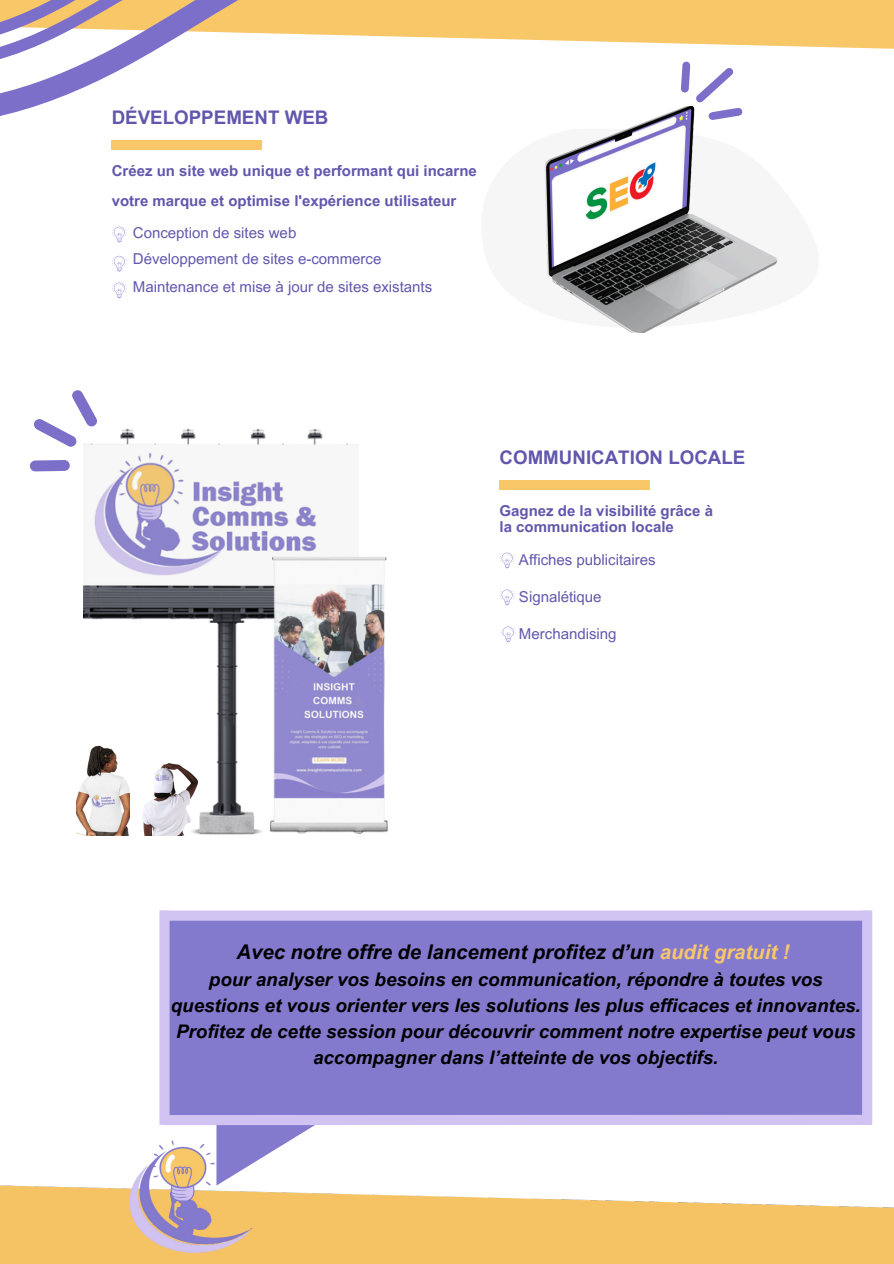
<style>
.page{position:relative;width:894px;height:1264px;background:#fff}
.page>*{position:absolute;margin:0;border:0;box-sizing:border-box;transform-origin:0 0}
.t1{font:italic 700 20.25px "Arial MT Pro";color:#000}
.t2{font:italic 700 18.75px/25.8px "Arial MT Pro";color:#000;text-align:center}
.t3{font:700 18.75px "Arial MT Pro";color:#6157ad}
.t4{font:15px "Arial MT Pro";color:#6157ad}
.t5{font:700 15px/30.3px "Arial MT Pro";color:#6157ad}
.s1{color:#f8c768}
</style>
<div class="page">
<img style="left:0;top:1120px;width:893px;height:143px">
<div style="left:112px;top:140px;width:150px;height:10px;background:#f8c768"></div>
<img style="left:544px;top:108px;width:233px;height:224px">
<svg style="left:680px;top:61px;width:62px;height:59px"></svg>
<img style="left:83px;top:428px;width:275px;height:407px">
<svg style="left:30px;top:460px;width:40px;height:11px"></svg>
<svg style="left:34px;top:390px;width:64px;height:57px"></svg>
<svg style="left:112px;top:227px;width:15px;height:15px"></svg>
<svg style="left:112px;top:256px;width:15px;height:15px"></svg>
<svg style="left:112px;top:282px;width:15px;height:16px"></svg>
<svg style="left:266px;top:0;width:627px;height:49px;fill:#f8c768"></svg>
<svg style="left:0;top:0;width:266px;height:116px"></svg>
<img style="left:265px;top:556px;width:123px;height:279px">
<img style="left:74px;top:1132px;width:227px;height:131px">
<svg style="left:164px;top:920px;width:702px;height:265px;fill:#8379cd"></svg>
<div style="left:161px;top:910px;width:709px;height:10px;background:#d0c3f1"></div>
<div style="left:164px;top:1114px;width:702px;height:11px;background:#d0c3f1"></div>
<div style="left:861px;top:910px;width:11px;height:214px;background:#d0c3f1"></div>
<div style="left:159px;top:910px;width:10px;height:214px;background:#d0c3f1"></div>
<img style="left:77px;top:743px;width:53px;height:92px">
<img style="left:137px;top:743px;width:62px;height:92px">
<div style="left:499px;top:480px;width:151px;height:10px;background:#f8c768"></div>
<svg style="left:499px;top:552px;width:15px;height:16px"></svg>
<svg style="left:499px;top:589px;width:15px;height:16px"></svg>
<svg style="left:501px;top:626px;width:14px;height:16px"></svg>
<p class="t3" style="left:112px;top:110px;width:218px">DÉVELOPPEMENT WEB</p>
<p class="t5" style="left:112px;top:157px;width:366px">Créez un site web unique et performant qui incarne votre marque et optimise l'expérience utilisateur</p>
<p class="t4" style="left:133px;top:227px;width:165px">Conception de sites web</p>
<p class="t4" style="left:133px;top:253px;width:250px">Développement de sites e-commerce</p>
<p class="t4" style="left:133px;top:281px;width:301px">Maintenance et mise à jour de sites existants</p>
<p class="t3" style="left:499px;top:450px;width:247px">COMMUNICATION LOCALE</p>
<h1 class="t5" style="left:499px;top:503px;width:215px;line-height:16.8px">Gagnez de la visibilité grâce à la communication locale</h1>
<h3 class="t4" style="left:519px;top:553px;width:138px">Affiches publicitaires</h3>
<p class="t4" style="left:519px;top:591px;width:84px">Signalétique</p>
<p class="t4" style="left:519px;top:628px;width:99px">Merchandising</p>
<p class="t1" style="left:236px;top:944px;width:554px">Avec notre offre de lancement profitez d’un <span class="s1">audit gratuit !</span></p>
<p class="t2" style="left:171px;top:969px;width:691px">pour analyser vos besoins en communication, répondre à toutes vos questions et vous orienter vers les solutions les plus efficaces et innovantes.<br>Profitez de cette session pour découvrir comment notre expertise peut vous accompagner dans l’atteinte de vos objectifs.</p>
</div>
